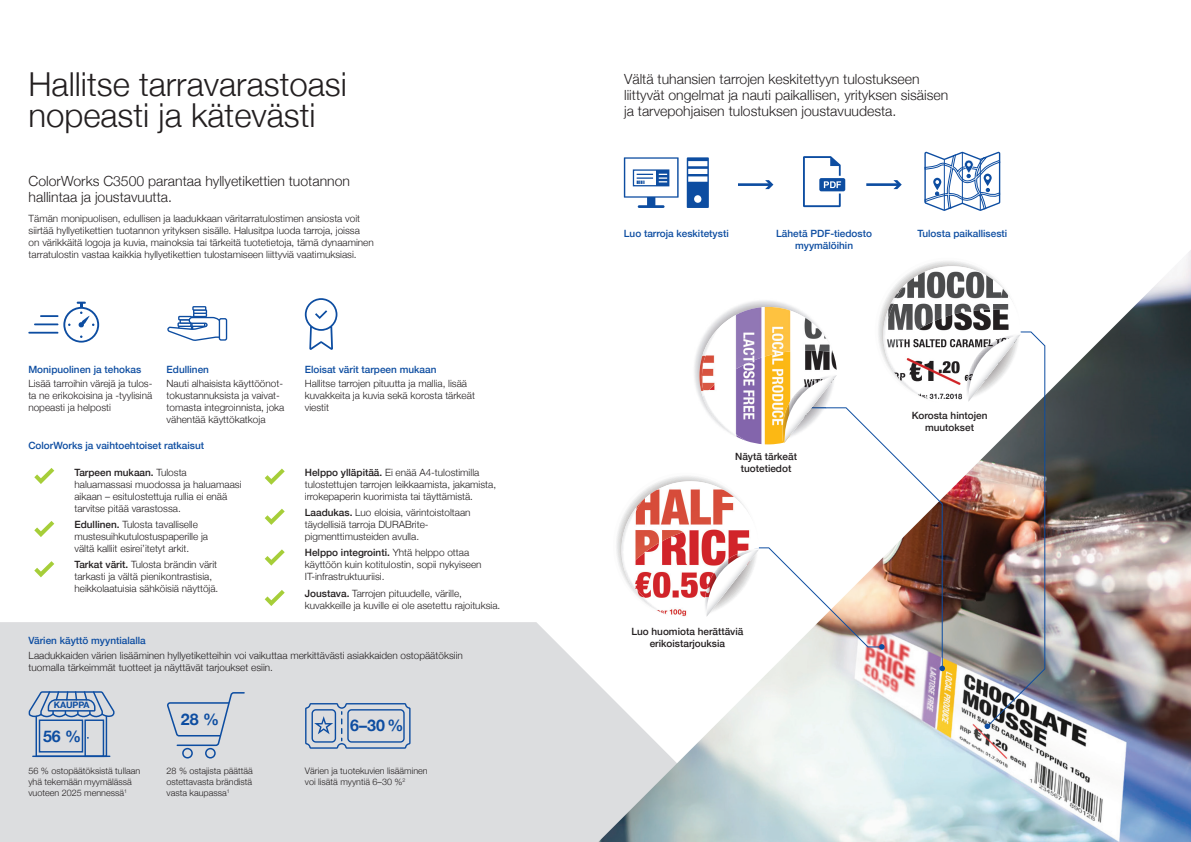
<style>
.page{position:relative;width:1191px;height:842px;background:#fff}
.page>*{position:absolute;margin:0;border:0;box-sizing:border-box;transform-origin:0 0}
.t1{font:300 33px/31px "Helvetica Neue";color:#231f20}
.t2{font:700 16px "Helvetica Neue";color:#0d4da1}
.t3{font:300 14px/16px "Helvetica Neue";color:#231f20}
.t4{font:300 10px/12px "Helvetica Neue";color:#231f20}
.t5{font:500 10px/12px "Helvetica Neue";color:#0d4da1;text-align:center}
.t6{font:500 10px/12px "Helvetica Neue";color:#231f20;text-align:center}
.t7{font:300 9px/11px "Helvetica Neue";color:#231f20}
.t8{font:700 8.9px "Helvetica Neue";letter-spacing:-.015em;color:#0d4da1}
.s1{font-weight:500}
</style>
<div class="page">
<div style="left:0;top:622px;width:598px;height:220px;background:#dcdddf"></div>
<svg style="left:687px;top:157px;width:22px;height:51px"></svg>
<svg style="left:624px;top:157px;width:54px;height:51px"></svg>
<svg style="left:803px;top:156px;width:42px;height:51px"></svg>
<svg style="left:924px;top:151px;width:77px;height:60px"></svg>
<hr style="left:738px;top:183px;width:32px;height:3px;background:#0d4da1">
<svg style="left:765px;top:180px;width:8px;height:9px"></svg>
<hr style="left:866px;top:183px;width:32px;height:3px;background:#0d4da1">
<svg style="left:893px;top:180px;width:8px;height:9px"></svg>
<svg style="left:305px;top:298px;width:32px;height:52px"></svg>
<svg style="left:28px;top:302px;width:71px;height:41px"></svg>
<div style="left:192px;top:306px;width:14px;height:5px;border:1px solid #0d4da1"></div>
<svg style="left:167px;top:307px;width:52px;height:34px"></svg>
<div style="left:219px;top:318px;width:8px;height:23px;border:1px solid #0d4da1;border-radius:2px"></div>
<div style="left:36px;top:715px;width:71px;height:42px;border:1px solid #0d4da1"></div>
<div style="left:39px;top:719px;width:44px;height:33px;border:1px solid #0d4da1"></div>
<div style="left:84px;top:719px;width:20px;height:38px;border:1px solid #0d4da1"></div>
<hr style="left:33px;top:755px;width:77px;height:2px;background:#0d4da1">
<svg style="left:28px;top:690px;width:87px;height:30px;background:#aabad0"></svg>
<svg style="left:304px;top:702px;width:107px;height:47px;background:#b6c2d3"></svg>
<svg style="left:167px;top:691px;width:79px;height:67px;background:#cad0d9"></svg>
<svg style="left:34px;top:468px;width:20px;height:16px"></svg>
<svg style="left:265px;top:469px;width:20px;height:16px"></svg>
<svg style="left:265px;top:509px;width:20px;height:16px"></svg>
<svg style="left:265px;top:549px;width:20px;height:17px"></svg>
<svg style="left:265px;top:590px;width:20px;height:16px"></svg>
<svg style="left:34px;top:521px;width:20px;height:16px"></svg>
<svg style="left:34px;top:561px;width:20px;height:16px"></svg>
<img style="left:598px;top:250px;width:593px;height:592px">
<img style="left:945px;top:266px;width:71px;height:88px">
<img style="left:957px;top:333px;width:7px;height:69px">
<img style="left:964px;top:331px;width:81px;height:398px">
<svg style="left:613px;top:473px;width:64px;height:91px"></svg>
<img style="left:621px;top:569px;width:47px;height:46px">
<img style="left:621px;top:481px;width:65px;height:88px">
<img style="left:621px;top:501px;width:21px;height:70px">
<svg style="left:686px;top:258px;width:259px;height:413px"></svg>
<h1 class="t1" style="left:28px;top:66px;width:320px">Hallitse tarravarastoasi nopeasti ja kätevästi</h1>
<h3 class="t3" style="left:29px;top:172px;width:323px">ColorWorks C3500 parantaa hyllyetikettien tuotannon hallintaa ja joustavuutta.</h3>
<p class="t4" style="left:29px;top:212px;width:347px">Tämän monipuolisen, edullisen ja laadukkaan väritarratulostimen ansiosta voit siirtää hyllyetikettien tuotannon yrityksen sisälle. Halusitpa luoda tarroja, joissa<br>on värikkäitä logoja ja kuvia, mainoksia tai tärkeitä tuotetietoja, tämä dynaaminen tarratulostin vastaa kaikkia hyllyetikettien tulostamiseen liittyviä vaatimuksiasi.</p>
<p class="t5" style="left:28px;top:362px;width:114px">Monipuolinen ja tehokas</p>
<p class="t4" style="left:28px;top:377px;width:126px;text-align:justify">Lisää tarroihin värejä ja tulos&shy;ta ne erikokoisina ja -tyylisinä nopeasti ja helposti</p>
<p class="t5" style="left:167px;top:362px;width:44px">Edullinen</p>
<p class="t4" style="left:167px;top:377px;width:119px">Nauti alhaisista käyttöönot&shy;tokustannuksista ja vaivat&shy;tomasta integroinnista, joka vähentää käyttökatkoja</p>
<p class="t5" style="left:305px;top:362px;width:133px">Eloisat värit tarpeen mukaan</p>
<p class="t4" style="left:305px;top:377px;width:172px">Hallitse tarrojen pituutta ja mallia, lisää kuvakkeita ja kuvia sekä korosta tärkeät viestit</p>
<p class="t5" style="left:28px;top:439px;width:177px">ColorWorks ja vaihtoehtoiset ratkaisut</p>
<p class="t4" style="left:74px;top:465px;width:169px"><span class="s1">Tarpeen mukaan.</span> Tulosta haluamassasi muodossa ja haluamaasi aikaan – esitulostettuja rullia ei enää tarvitse pitää varastossa.</p>
<p class="t4" style="left:74px;top:518px;width:135px"><span class="s1">Edullinen.</span> Tulosta tavalliselle mustesuihkutulostuspaperille ja vältä kalliit esirei’itetyt arkit.</p>
<p class="t4" style="left:74px;top:558px;width:145px"><span class="s1">Tarkat värit.</span> Tulosta brändin värit tarkasti ja vältä pienikontrastisia, heikkolaatuisia sähköisiä näyttöjä.</p>
<p class="t4" style="left:305px;top:465px;width:193px"><span class="s1">Helppo ylläpitää.</span> Ei enää A4-tulostimilla tulostettujen tarrojen leikkaamista, jakamista, irrokepaperin kuorimista tai täyttämistä.</p>
<p class="t4" style="left:305px;top:506px;width:167px"><span class="s1">Laadukas.</span> Luo eloisia, värintoistoltaan täydellisiä tarroja DURABrite&shy;pigmenttimusteiden avulla.</p>
<p class="t4" style="left:305px;top:546px;width:178px"><span class="s1">Helppo integrointi.</span> Yhtä helppo ottaa käyttöön kuin kotitulostin, sopii nykyiseen<br>IT-infrastruktuuriisi.</p>
<p class="t4" style="left:305px;top:586px;width:197px"><span class="s1">Joustava.</span> Tarrojen pituudelle, värille, kuvakkeille ja kuville ei ole asetettu rajoituksia.</p>
<p class="t5" style="left:29px;top:633px;width:119px">Värien käyttö myyntialalla</p>
<p class="t4" style="left:29px;top:648px;width:436px">Laadukkaiden värien lisääminen hyllyetiketteihin voi vaikuttaa merkittävästi asiakkaiden ostopäätöksiin tuomalla tärkeimmät tuotteet ja näyttävät tarjoukset esiin.</p>
<p class="t8" style="left:54px;top:698px;width:37px">KAUPPA</p>
<h2 class="t2" style="left:43px;top:723px;width:40px">56 %</h2>
<h2 class="t2" style="left:181px;top:706px;width:40px">28 %</h2>
<h2 class="t2" style="left:350px;top:713px;width:55px">6–30 %</h2>
<p class="t7" style="left:28px;top:765px;width:113px">56 % ostopäätöksistä tullaan yhä tekemään myymälässä vuoteen 2025 mennessä<sup>1</sup></p>
<p class="t7" style="left:167px;top:765px;width:88px;text-align:justify">28 % ostajista päättää ostettavasta brändistä vasta kaupassa<sup>1</sup></p>
<p class="t7" style="left:305px;top:765px;width:124px">Värien ja tuotekuvien lisääminen voi lisätä myyntiä 6–30 %<sup>2</sup></p>
<h3 class="t3" style="left:624px;top:70px;width:326px">Vältä tuhansien tarrojen keskitettyyn tulostukseen liittyvät ongelmat ja nauti paikallisen, yrityksen sisäisen ja tarvepohjaisen tulostuksen joustavuudesta.</h3>
<p class="t5" style="left:624px;top:226px;width:106px">Luo tarroja keskitetysti</p>
<p class="t5" style="left:776px;top:226px;width:97px">Lähetä PDF-tiedosto myymälöihin</p>
<p class="t5" style="left:917px;top:226px;width:91px">Tulosta paikallisesti</p>
<p class="t6" style="left:735px;top:450px;width:63px">Näytä tärkeät tuotetiedot</p>
<p class="t6" style="left:631px;top:624px;width:114px">Luo huomiota herättäviä erikoistarjouksia</p>
<p class="t6" style="left:911px;top:408px;width:77px">Korosta hintojen muutokset</p>
</div>
